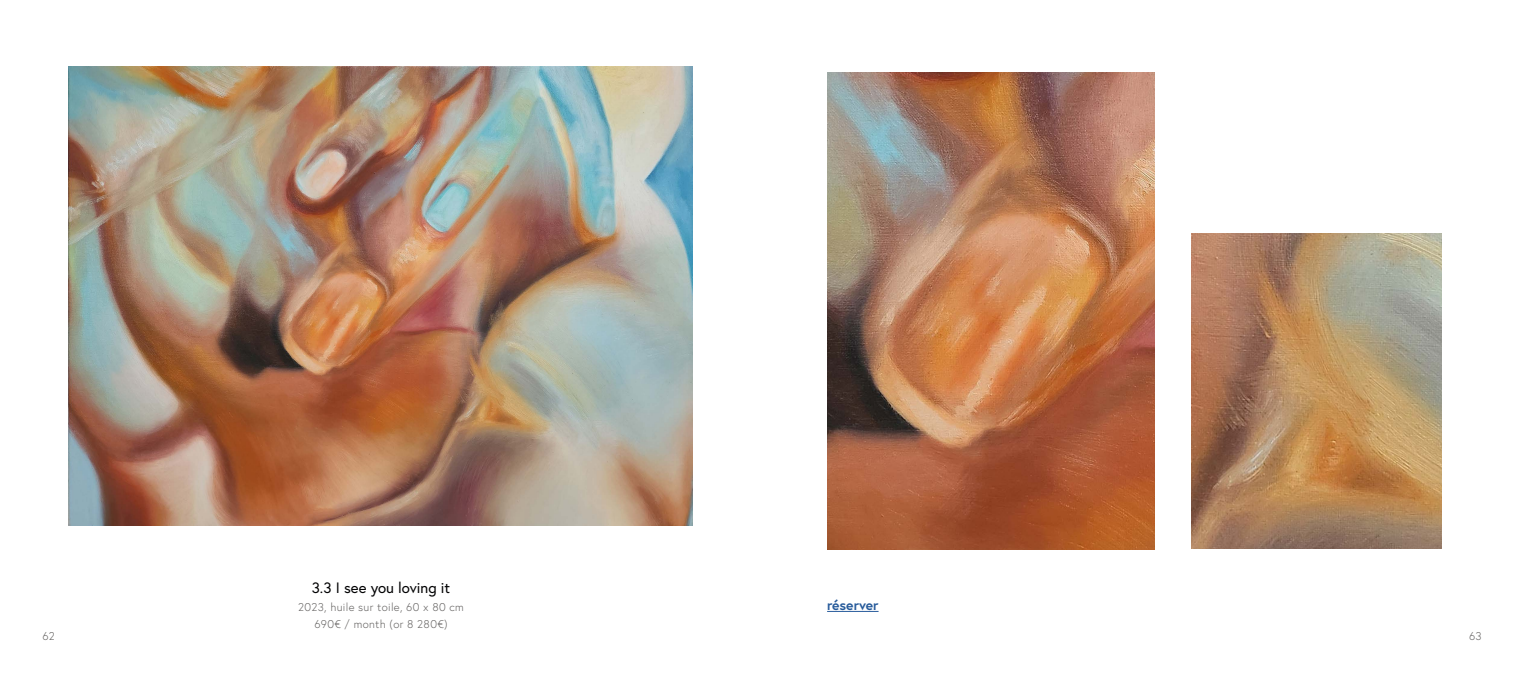
<style>
.page{position:relative;width:1524px;height:674px;background:#fff}
.page>*{position:absolute;margin:0;border:0;box-sizing:border-box;transform-origin:0 0}
.t1{font:15px "Europa";color:#020203}
.t2{font:700 13.88px "Europa";color:#275b9b}
.t3{font:300 11.25px/17.5px "Europa";letter-spacing:.03em;color:#605e5d;text-align:center}
</style>
<div class="page">
<img style="left:69px;top:67px;width:624px;height:458px">
<img style="left:827px;top:72px;width:328px;height:477px">
<img style="left:1191px;top:233px;width:250px;height:315px">
<hr style="left:827px;top:610px;width:51px;height:1px;background:#275b9b">
<h1 class="t1" style="left:312px;top:578px;width:140px">3.3 I see you loving it</h1>
<p class="t3" style="left:298px;top:597px;width:167px">2023, huile sur toile, 60 x 80 cm<br>690€ / month (or 8 280€)</p>
<p class="t2" style="left:827px;top:595px;width:53px">réserver</p>
<p class="t3" style="left:43px;top:627px;width:14px">62</p>
<p class="t3" style="left:1469px;top:627px;width:14px">63</p>
</div>
